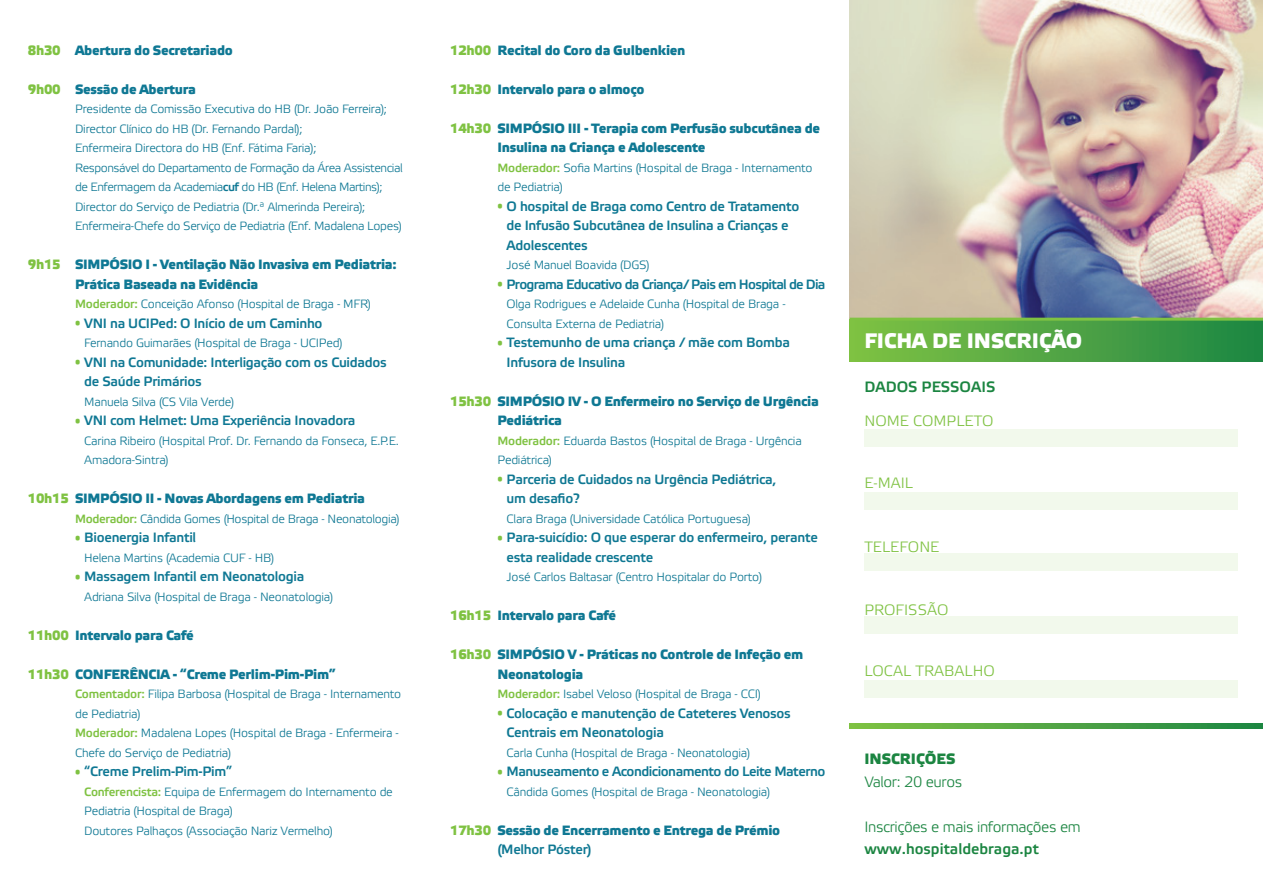
<style>
.page{position:relative;width:1263px;height:893px;background:#fff}
.page>*{position:absolute;margin:0;border:0;box-sizing:border-box;transform-origin:0 0}
.t1{font:700 21px "Etelka Medium Pro";color:#fff}
.t2{font:15px "Etelka Light Pro";color:#7fc242}
.t3{font:15px "Etelka Light Pro";letter-spacing:-.025em;color:#1b8541}
.t4{font:15px "Etelka Medium Pro";color:#1b8541}
.t5{font:700 15px "Etelka Medium Pro";color:#1b8541}
.t6{font:13.5px/19.5px "Etelka Medium Pro";letter-spacing:-.02em;color:#0f7893}
.t7{font:700 13.5px/19.5px "Etelka Medium Pro";letter-spacing:-.02em;color:#0f7893}
.t8{font:700 13.5px/19.5px "Etelka Medium Pro";letter-spacing:-.02em;color:#0f7894}
.t9{font:13.5px/19.5px "Etelka Medium Pro";letter-spacing:-.02em;color:#0f7894}
.t10{font:13.5px "Etelka Medium Pro";letter-spacing:-.05em;color:#0f7893}
.t11{font:12px/19.5px "Etelka Light Pro";letter-spacing:-.02em;color:#0f7894}
.t12{font:12px/19.5px "Etelka Light Pro";letter-spacing:-.02em;color:#0f7893}
.s1{color:#7fc242}
.s2{font-family:"Etelka Medium Pro"}
.s3{font-family:"Etelka Medium Pro";color:#7fc242}
.s4{font-family:"Etelka Light Pro";font-size:9px;color:#7fc242}
.s5{font-weight:400}
</style>
<div class="page">
<img style="left:850px;top:0;width:413px;height:318px">
<div style="left:864px;top:429px;width:374px;height:17px;background:#f2f9ec"></div>
<div style="left:864px;top:493px;width:374px;height:17px;background:#f2f9ec"></div>
<div style="left:864px;top:554px;width:374px;height:17px;background:#f2f9ec"></div>
<div style="left:864px;top:617px;width:374px;height:17px;background:#f2f9ec"></div>
<div style="left:864px;top:680px;width:374px;height:17px;background:#f2f9ec"></div>
<div style="left:850px;top:319px;width:413px;height:43px;background:linear-gradient(to right,#81c344,#1e8744)"></div>
<svg style="left:850px;top:723px;width:413px;height:5px;background:#4fa443"></svg>
<hr style="left:850px;top:318px;width:413px;height:3px;background:#7fc242">
<p class="t8" style="left:28px;top:41px;width:207px"><span class="s1">8h30</span> Abertura do Secretariado</p>
<p class="t8" style="left:28px;top:80px;width:170px"><span class="s1">9h00</span> Sessão de Abertura</p>
<p class="t11" style="left:75px;top:100px;width:329px">Presidente da Comissão Executiva do HB (Dr. João Ferreira); Director Clínico do HB (Dr. Fernando Pardal);<br>Enfermeira Directora do HB (Enf. Fátima Faria);<br>Responsável do Departamento de Formação da Área Assistencial de Enfermagem da Academia<span class="s2">cuf</span> do HB (Enf. Helena Martins); Director do Serviço de Pediatria (Dr.ª Almerinda Pereira); Enfermeira-Chefe do Serviço de Pediatria (Enf. Madalena Lopes)</p>
<p class="t8" style="left:75px;top:256px;width:323px;text-indent:-47px"><span class="s1">9h15</span> SIMPÓSIO I - Ventilação Não Invasiva em Pediatria:<br>Prática Baseada na Evidência</p>
<p class="t11" style="left:75px;top:295px;width:297px"><span class="s3">Moderador:</span> Conceição Afonso (Hospital de Braga - MFR)</p>
<p class="t9" style="left:75px;top:314px;width:249px"><span class="s4">•</span> VNI na UCIPed: O Início de um Caminho</p>
<p class="t11" style="left:84px;top:334px;width:260px">Fernando Guimarães (Hospital de Braga - UCIPed)</p>
<p class="t9" style="left:84px;top:353px;width:304px;text-indent:-9px"><span class="s4">•</span> VNI na Comunidade: Interligação com os Cuidados de Saúde Primários</p>
<p class="t11" style="left:84px;top:393px;width:151px">Manuela Silva (CS Vila Verde)</p>
<p class="t9" style="left:75px;top:412px;width:282px"><span class="s4">•</span> VNI com Helmet: Uma Experiência Inovadora</p>
<p class="t11" style="left:84px;top:432px;width:316px">Carina Ribeiro (Hospital Prof. Dr. Fernando da Fonseca, E.P.E.<br>Amadora-Sintra)</p>
<p class="t8" style="left:28px;top:490px;width:339px"><span class="s1">10h15</span> SIMPÓSIO II - Novas Abordagens em Pediatria</p>
<p class="t11" style="left:75px;top:510px;width:326px"><span class="s3">Moderador:</span> Cândida Gomes (Hospital de Braga - Neonatologia)</p>
<p class="t9" style="left:75px;top:529px;width:123px"><span class="s4">•</span> Bioenergia Infantil</p>
<p class="t11" style="left:84px;top:549px;width:191px">Helena Martins (Academia CUF - HB)</p>
<p class="t9" style="left:75px;top:568px;width:231px"><span class="s4">•</span> Massagem Infantil em Neonatologia</p>
<p class="t11" style="left:84px;top:588px;width:250px">Adriana Silva (Hospital de Braga - Neonatologia)</p>
<p class="t8" style="left:28px;top:626px;width:168px"><span class="s1">11h00</span> Intervalo para Café</p>
<p class="t8" style="left:28px;top:665px;width:310px"><span class="s1">11h30</span> CONFERÊNCIA - “Creme Perlim-Pim-Pim”</p>
<p class="t11" style="left:75px;top:685px;width:328px"><span class="s3">Comentador:</span> Filipa Barbosa (Hospital de Braga - Internamento de Pediatria)<br><span class="s3">Moderador:</span> Madalena Lopes (Hospital de Braga - Enfermeira - Chefe do Serviço de Pediatria)</p>
<p class="t9" style="left:75px;top:763px;width:159px"><span class="s4">•</span> “Creme Prelim-Pim-Pim”</p>
<p class="t11" style="left:84px;top:783px;width:310px"><span class="s3">Conferencista:</span> Equipa de Enfermagem do Internamento de<br>Pediatria (Hospital de Braga)<br>Doutores Palhaços (Associação Nariz Vermelho)</p>
<p class="t8" style="left:450px;top:41px;width:237px"><span class="s1">12h00</span> Recital do Coro da Gulbenkien</p>
<p class="t7" style="left:450px;top:80px;width:196px"><span class="s1">12h30</span> Intervalo para o almoço</p>
<p class="t7" style="left:497px;top:119px;width:324px;text-indent:-47px"><span class="s1">14h30</span> SIMPÓSIO III - Terapia com Perfusão subcutânea de<br>Insulina na Criança e Adolescente</p>
<p class="t12" style="left:497px;top:159px;width:317px"><span class="s3">Moderador:</span> Sofia Martins (Hospital de Braga - Internamento de Pediatria)</p>
<p class="t6" style="left:507px;top:197px;width:294px;text-indent:-9px"><span class="s4">•</span> O hospital de Braga como Centro de Tratamento de Infusão Subcutânea de Insulina a Crianças e<br>Adolescentes</p>
<p class="t12" style="left:507px;top:256px;width:144px">José Manuel Boavida (DGS)</p>
<p class="t10" style="left:497px;top:277px;width:330px"><span class="s4">•</span> Programa Educativo da Criança/ Pais em Hospital de Dia</p>
<p class="t12" style="left:507px;top:295px;width:281px">Olga Rodrigues e Adelaide Cunha (Hospital de Braga -<br>Consulta Externa de Pediatria)</p>
<p class="t6" style="left:507px;top:334px;width:285px;text-indent:-9px"><span class="s4">•</span> Testemunho de uma criança / mãe com Bomba<br>Infusora de Insulina</p>
<p class="t7" style="left:497px;top:392px;width:323px;text-indent:-47px"><span class="s1">15h30</span> SIMPÓSIO IV - O Enfermeiro no Serviço de Urgência<br>Pediátrica</p>
<p class="t12" style="left:497px;top:432px;width:306px"><span class="s3">Moderador:</span> Eduarda Bastos (Hospital de Braga - Urgência<br>Pediátrica)</p>
<p class="t6" style="left:507px;top:470px;width:271px;text-indent:-9px"><span class="s4">•</span> Parceria de Cuidados na Urgência Pediátrica, um desafio?</p>
<p class="t12" style="left:507px;top:510px;width:246px">Clara Braga (Universidade Católica Portuguesa)</p>
<p class="t6" style="left:507px;top:529px;width:313px;text-indent:-9px"><span class="s4">•</span> Para-suicídio: O que esperar do enfermeiro, perante esta realidade crescente</p>
<p class="t12" style="left:507px;top:568px;width:257px">José Carlos Baltasar (Centro Hospitalar do Porto)</p>
<p class="t7" style="left:450px;top:607px;width:168px"><span class="s1">16h15</span> Intervalo para Café</p>
<p class="t7" style="left:497px;top:646px;width:307px;text-indent:-47px"><span class="s1">16h30</span> SIMPÓSIO V - Práticas no Controle de Infeção em<br>Neonatologia</p>
<p class="t12" style="left:497px;top:685px;width:265px"><span class="s3">Moderador:</span> Isabel Veloso (Hospital de Braga - CCI)</p>
<p class="t6" style="left:507px;top:704px;width:286px;text-indent:-9px"><span class="s4">•</span> Colocação e manutenção de Cateteres Venosos<br>Centrais em Neonatologia</p>
<p class="t12" style="left:507px;top:744px;width:245px">Carla Cunha (Hospital de Braga - Neonatologia)</p>
<p class="t6" style="left:497px;top:763px;width:329px"><span class="s4">•</span> Manuseamento e Acondicionamento do Leite Materno</p>
<p class="t12" style="left:507px;top:783px;width:265px">Cândida Gomes (Hospital de Braga - Neonatologia)</p>
<p class="t7" style="left:497px;top:821px;width:284px;text-indent:-47px"><span class="s1">17h30</span> Sessão de Encerramento e Entrega de Prémio <span class="s5">(Melhor Póster)</span></p>
<h1 class="t1" style="left:864px;top:329px;width:219px">FICHA DE INSCRIÇÃO</h1>
<p class="t4" style="left:864px;top:378px;width:132px">DADOS PESSOAIS</p>
<p class="t2" style="left:864px;top:413px;width:131px">NOME COMPLETO</p>
<p class="t2" style="left:864px;top:474px;width:50px">E-MAIL</p>
<p class="t2" style="left:864px;top:539px;width:77px">TELEFONE</p>
<p class="t2" style="left:864px;top:601px;width:86px">PROFISSÃO</p>
<p class="t2" style="left:864px;top:663px;width:132px">LOCAL TRABALHO</p>
<p class="t5" style="left:864px;top:750px;width:92px">INSCRIÇÕES</p>
<p class="t3" style="left:864px;top:773px;width:99px">Valor: 20 euros</p>
<p class="t3" style="left:864px;top:818px;width:218px">Inscrições e mais informações em</p>
<p class="t4" style="left:864px;top:841px;width:176px">www.hospitaldebraga.pt</p>
</div>
